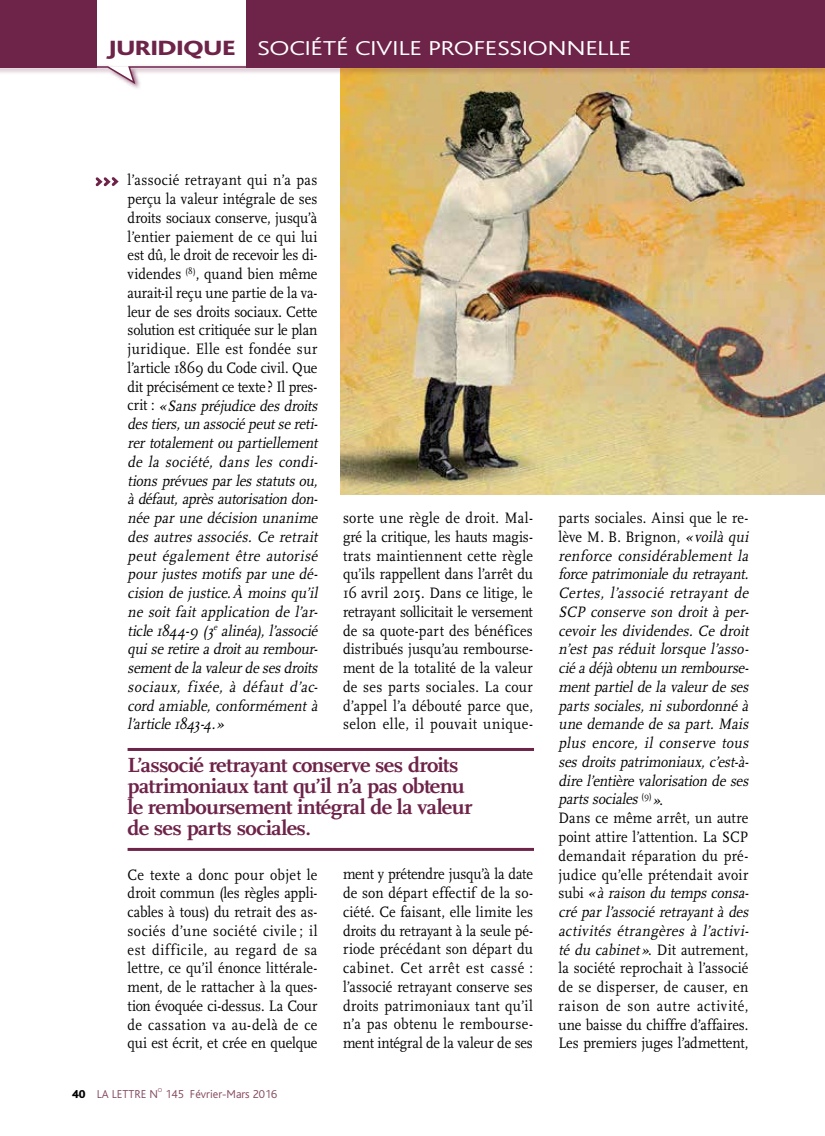
<style>
.page{position:relative;width:825px;height:1136px;background:#fff}
.page>*{position:absolute;margin:0;border:0;box-sizing:border-box;transform-origin:0 0}
.t1{font:700 21.3px/21px "Scala";letter-spacing:-.025em;color:#6e2349;scale:1.05 1}
.t2{font:300 21px "Bliss";letter-spacing:-.015em;color:#fff;scale:1.28 1}
.t3{font:italic 15.75px/18.8px "Scala";letter-spacing:.005em;color:#000;scale:.9 1}
.t4{font:15.75px/18.8px "Scala";letter-spacing:.02em;color:#000;text-align:justify;scale:.9 1}
.t5{font:300 12px "Bliss";color:#82485e}
.t6{font:800 12px "Bliss";color:#000}
.t7{font:300 6px "Bliss";color:#82485e}
.s1{font-weight:800;font-size:21.6px;color:#6e2349}
.s2{font-style:normal}
</style>
<div class="page">
<img style="left:340px;top:91px;width:485px;height:403px">
<svg style="left:95px;top:177px;width:24px;height:10px"></svg>
<hr style="left:128px;top:747px;width:406px;height:3px;background:#6e2349">
<hr style="left:128px;top:847px;width:406px;height:3px;background:#6e2349">
<div style="left:0;top:0;width:825px;height:68px;background:#6e2349"></div>
<div style="left:97px;top:0;width:148px;height:68px;background:#fff"></div>
<svg style="left:0;top:65px;width:825px;height:26px"></svg>
<p class="t2" style="left:107px;top:37px;width:412px"><span class="s1">JURIDIQUE</span> SOCIÉTÉ CIVILE PROFESSIONNELLE</p>
<p class="t3" style="left:128px;top:171px;width:216px"><span class="s2">l’associé retrayant qui n’a pas perçu la valeur intégrale de ses droits sociaux conserve, jusqu’à l’entier paiement de ce qui lui est dû, le droit de recevoir les di&shy;videndes</span> <sup>(8)</sup><span class="s2">, quand bien même aurait-il reçu une partie de la va&shy;leur de ses droits sociaux. Cette solution est critiquée sur le plan juridique. Elle est fondée sur l’article 1869 du Code civil. Que dit précisément ce texte? Il pres&shy;c r i t :</span> «Sans préjudice des droits destiers,un associé peutse reti&shy;rer totalement ou partiellement de la société, dans les condi&shy;tions prévues par les statuts ou, àdéfaut, après autorisation don&shy;née par une décision unanime des autres associés. Ce retrait peut également être autorisé pour justes motifs par une dé&shy;cision de justice.À moins qu’il ne soit fait application de l’ar&shy;ticle 1844 -9 (3<sup>e</sup> alinéa), l’associé quise retire a droitau rembour&shy;sementde la valeurde sesdroits sociaux, fixée, à défaut d’ac&shy;cord amiable, conformément à l’article 1843-4 .»</p>
<p class="t4" style="left:343px;top:508px;width:213px">sorte une règle de droit. Mal&shy;gré la critique, les hauts magis&shy;trats maintiennent cette règle qu’ils rappellent dans l’arrêt du 16 avril 2015. Dans ce litige, le retrayant sollicitait le versement de sa quote-part des bénéfices distribués jusqu’au rembourse&shy;ment de la totalité de la valeur de ses parts sociales. La cour d’appel l’a débouté parce que, selon elle, il pouvait unique-</p>
<p class="t1" style="left:128px;top:754px;width:330px">L’associé retrayant conserve ses droits patrimoniaux tant qu’il n’a pas obtenu le remboursement intégral de la valeur de ses parts sociales.</p>
<p class="t4" style="left:128px;top:865px;width:213px">Ce texte a donc pour objet le droit commun (les règles appli&shy;cables à tous) du retrait des as&shy;sociés d’une société civile ; il est difficile, au regard de sa lettre, ce qu’il énonce littérale&shy;ment, de le rattacher à la ques&shy;tion évoquée ci-dessus. La Cour de cassation va au-delà de ce qui est écrit, et crée en quelque</p>
<p class="t5" style="left:97px;top:1087px;width:63px">LA LETTRE N</p>
<p class="t7" style="left:158px;top:1086px;width:6px">O</p>
<p class="t6" style="left:72px;top:1087px;width:15px">40</p>
<p class="t5" style="left:165px;top:1087px;width:114px">145 Février-Mars 2016</p>
<p class="t4" style="left:343px;top:865px;width:213px">ment y prétendre jusqu’à la date de son départ effectif de la so&shy;ciété. Ce faisant, elle limite les droits du retrayant à la seule pé&shy;riode précédant son départ du cabinet. Cet arrêt est cassé : l’associé retrayant conserve ses droits patrimoniaux tant qu’il n’a pas obtenu le rembourse&shy;ment intégral de la valeur de ses</p>
<p class="t3" style="left:558px;top:508px;width:216px"><span class="s2">parts sociales. Ainsi que le re&shy;lève M. B. Brignon,</span> «voilà qui renforce considérablement la force patrimoniale du retrayant.<br>Certes, l’associé retrayant de<br>SCP conserve son droit à per&shy;cevoir les dividendes. Ce droit n’est pas réduit lorsque l’asso&shy;cié a déjà obtenu un rembourse&shy;ment partiel de la valeur de ses parts sociales, ni subordonné à une demande de sa part. Mais plus encore, il conserve tous ses droits patrimoniaux, c’est-à&shy;dire l’entière valorisation de ses partssociales <sup>(</sup> <sup>9</sup> <sup>)</sup> »<span class="s2">.<br>Dans ce même arrêt, un autre point attire l’attention. La SCP demandait réparation du pré&shy;judice qu’elle prétendait avoir s u b i</span> «à raison du temps consa&shy;cré par l’associé retrayant à des activités étrangères à l’activi&shy;té du cabinet»<span class="s2">. Dit autrement, la société reprochait à l’associé de se disperser, de causer, en raison de son autre activité, une baisse du chiffre d’affaires.<br>Les premiers juges l’admettent,</span></p>
</div>
